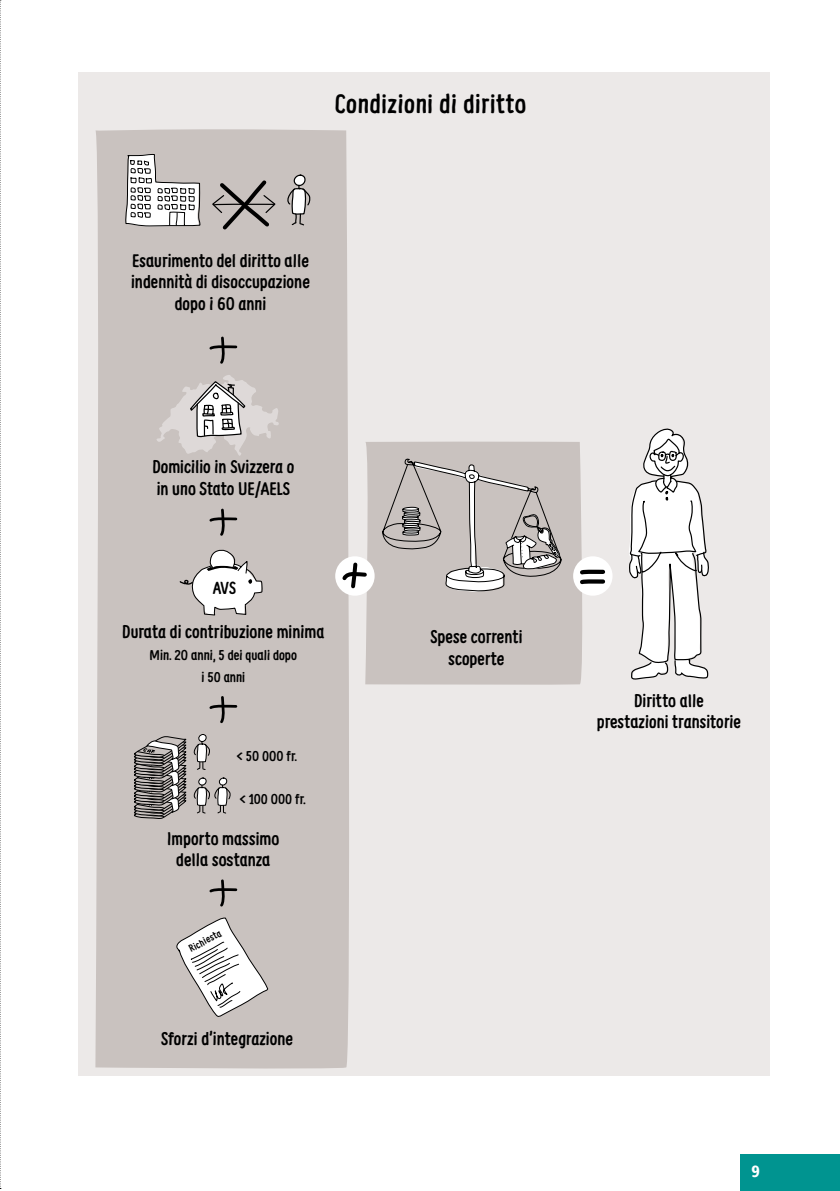
<style>
.page{position:relative;width:840px;height:1191px;background:#fff}
.page>*{position:absolute;margin:0;border:0;box-sizing:border-box;transform-origin:0 0}
.t1{font:700 26px "Supernettcn";letter-spacing:.02em;color:#000}
.t2{font:700 18px/21.6px "Supernettcn";color:#000;text-align:center}
.t3{font:700 17.4px "Supernettcn";color:#000}
.t4{font:900 condensed 16px "Frutiger LT Pro";color:#fff}
.t5{font:700 14px/22px "Supernettcn";color:#000;text-align:center}
.t6{font:700 10px "Supernettcn";color:#000}
</style>
<div class="page">
<div style="left:740px;top:1154px;width:99px;height:37px;background:#009490"></div>
<div style="left:78px;top:73px;width:691px;height:1003px;background:#ece9e8"></div>
<div style="left:362px;top:441px;width:220px;height:244px;background:#c9c2bf"></div>
<svg style="left:629px;top:428px;width:80px;height:252px"></svg>
<div style="left:95px;top:129px;width:255px;height:940px;background:#c9c2bf"></div>
<svg style="left:156px;top:372px;width:124px;height:84px"></svg>
<svg style="left:179px;top:549px;width:84px;height:67px;background:#d4d1cf"></svg>
<svg style="left:133px;top:733px;width:97px;height:87px;background:#9f9a98"></svg>
<svg style="left:207px;top:507px;width:31px;height:31px"></svg>
<svg style="left:207px;top:694px;width:31px;height:31px"></svg>
<svg style="left:207px;top:878px;width:31px;height:31px"></svg>
<svg style="left:207px;top:335px;width:31px;height:31px"></svg>
<svg style="left:175px;top:917px;width:93px;height:101px;background:#d3d0ce"></svg>
<svg style="left:284px;top:174px;width:26px;height:52px"></svg>
<svg style="left:211px;top:177px;width:65px;height:54px;background:#a5a09d"></svg>
<div style="left:335px;top:556px;width:39px;height:39px;background:#fff;border-radius:50%"></div>
<svg style="left:339px;top:560px;width:29px;height:30px"></svg>
<div style="left:572px;top:556px;width:40px;height:39px;background:#fff;border-radius:50%"></div>
<svg style="left:576px;top:569px;width:30px;height:18px"></svg>
<svg style="left:381px;top:458px;width:181px;height:134px;background:#bdb7b5"></svg>
<svg style="left:125px;top:153px;width:75px;height:74px;background:#c3c1c1"></svg>
<svg style="left:0;top:0;width:1px;height:1189px"></svg>
<h1 class="t1" style="left:334px;top:87px;width:193px">Condizioni di diritto</h1>
<p class="t2" style="left:131px;top:249px;width:180px">Esaurimento del diritto alle indennità di disoccupazione dopo i 60 anni</p>
<p class="t2" style="left:152px;top:455px;width:143px;text-align:left">Domicilio in Svizzera o in uno Stato UE/AELS</p>
<p class="t3" style="left:213px;top:576px;width:25px">AVS</p>
<p class="t2" style="left:122px;top:620px;width:203px">Durata di contribuzione minima</p>
<p class="t5" style="left:149px;top:643px;width:149px">Min. 20 anni, 5 dei quali dopo i 50 anni</p>
<p class="t5" style="left:236px;top:744px;width:62px">&lt; 50 000 fr.</p>
<p class="t5" style="left:239px;top:787px;width:68px">&lt; 100 000 fr.</p>
<p class="t2" style="left:167px;top:827px;width:113px">Importo massimo della sostanza</p>
<p class="t6" style="left:186px;top:943px;width:37px;rotate:-28deg">Richiesta</p>
<p class="t2" style="left:161px;top:1027px;width:133px">Sforzi d’integrazione</p>
<p class="t2" style="left:430px;top:625px;width:94px">Spese correnti scoperte</p>
<p class="t2" style="left:596px;top:689px;width:146px">Diritto alle prestazioni transitorie</p>
<p class="t4" style="left:751px;top:1162px;width:10px">9</p>
</div>
